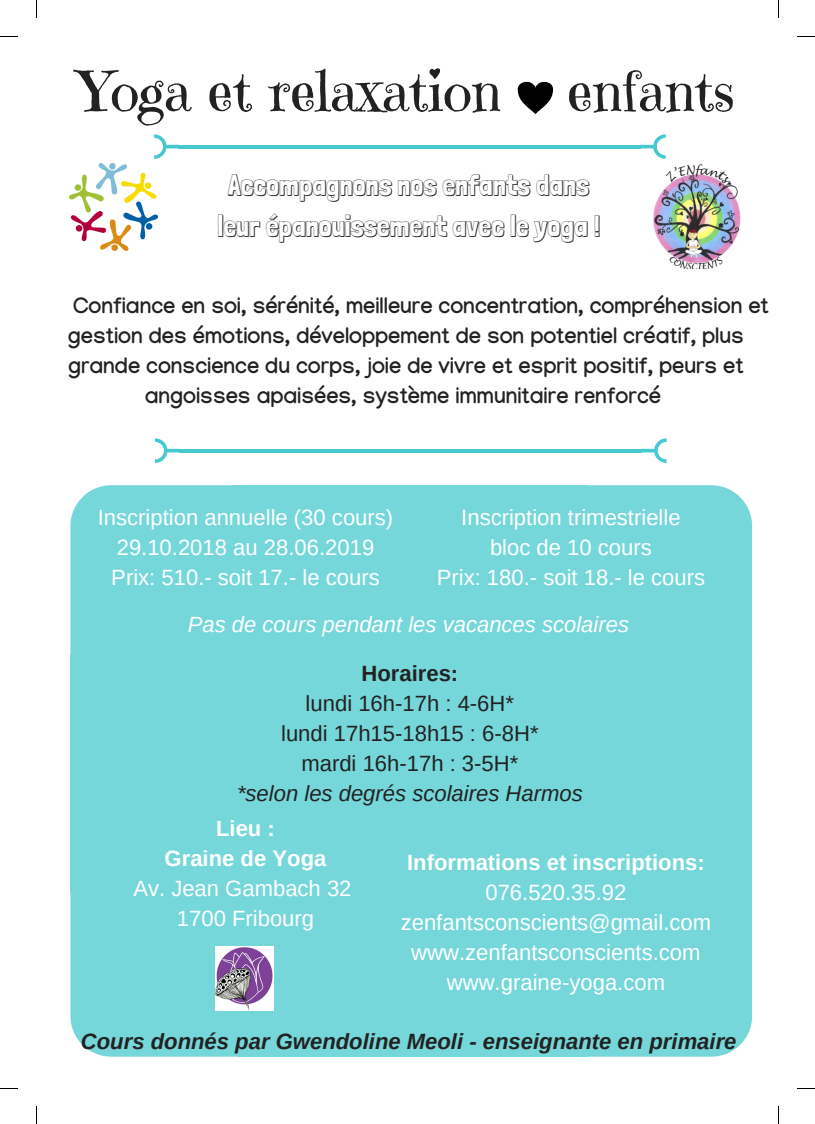
<style>
.page{position:relative;width:815px;height:1124px;background:#fff}
.page>*{position:absolute;margin:0;border:0;box-sizing:border-box;transform-origin:0 0}
.t1{font:55.12px "Emilys Candy";color:#222}
.t2{font:29px/40.4px "Londrina Shadow";color:#222;text-align:center}
.t3{font:22.12px/30px "Arimo";color:#fff;text-align:center}
.t4{font:700 22.12px "Manjari";color:#222}
.t5{font:22.12px/30px "Arimo";color:#222;text-align:center}
.t6{font:italic 700 22.12px "Arimo";color:#222}
.t7{font:700 22.12px/30px "Arimo";color:#fff;text-align:center}
.t8{font:italic 22.12px "Arimo";color:#fff}
.t9{font:italic 22.12px "Arimo";color:#222}
.t10{font:700 22.12px "Arimo";color:#222}
</style>
<div class="page">
<svg style="left:518px;top:81px;width:35px;height:33px"></svg>
<img style="left:653px;top:164px;width:88px;height:104px">
<hr style="left:178px;top:145px;width:463px;height:3px;background:#46c9ce">
<svg style="left:640px;top:134px;width:26px;height:25px"></svg>
<svg style="left:154px;top:134px;width:25px;height:25px"></svg>
<hr style="left:179px;top:449px;width:463px;height:3px;background:#46c9ce">
<svg style="left:641px;top:438px;width:26px;height:25px"></svg>
<svg style="left:155px;top:438px;width:25px;height:25px"></svg>
<div style="left:70px;top:485px;width:161px;height:169px;background:#76d7da"></div>
<div style="left:231px;top:485px;width:358px;height:172px;background:#76d7da"></div>
<div style="left:589px;top:485px;width:163px;height:169px;background:#76d7da"></div>
<div style="left:70px;top:654px;width:170px;height:237px;background:#76d7da"></div>
<div style="left:236px;top:654px;width:353px;height:237px;background:#76d7da"></div>
<div style="left:583px;top:654px;width:169px;height:237px;background:#76d7da"></div>
<div style="left:70px;top:891px;width:168px;height:165px;background:#76d7da"></div>
<div style="left:238px;top:887px;width:351px;height:169px;background:#76d7da"></div>
<div style="left:589px;top:891px;width:163px;height:165px;background:#76d7da"></div>
<img style="left:69px;top:163px;width:90px;height:87px">
<img style="left:216px;top:945px;width:58px;height:65px">
<svg style="left:36px;top:0;width:1px;height:18px"></svg>
<svg style="left:0;top:36px;width:18px;height:1px"></svg>
<svg style="left:778px;top:0;width:1px;height:18px"></svg>
<svg style="left:797px;top:36px;width:18px;height:1px"></svg>
<svg style="left:778px;top:1106px;width:1px;height:17px"></svg>
<svg style="left:36px;top:1106px;width:1px;height:17px"></svg>
<h1 class="t1" style="left:81px;top:57px;width:656px">Yoga et relaxation enfants</h1>
<h2 class="t2" style="left:217px;top:165px;width:384px">Accompagnons nos enfants dans leur épanouissement avec le yoga !</h2>
<p class="t4" style="left:73px;top:296px;width:697px">Confiance en soi, sérénité, meilleure concentration, compréhension et</p>
<p class="t4" style="left:68px;top:326px;width:677px">gestion des émotions, développement de son potentiel créatif, plus</p>
<p class="t4" style="left:68px;top:356px;width:677px">grande conscience du corps, joie de vivre et esprit positif, peurs et</p>
<p class="t4" style="left:145px;top:386px;width:518px">angoisses apaisées, système immunitaire renforcé</p>
<p class="t3" style="left:98px;top:502px;width:297px">Inscription annuelle (30 cours)<br>29.10.2018 au 28.06.2019<br>Prix: 510.- soit 17.- le cours</p>
<p class="t3" style="left:437px;top:502px;width:270px">Inscription trimestrielle<br>bloc de 10 cours<br>Prix: 180.- soit 18.- le cours</p>
<p class="t8" style="left:188px;top:611px;width:443px">Pas de cours pendant les vacances scolaires</p>
<p class="t10" style="left:361px;top:661px;width:98px">Horaires:</p>
<p class="t5" style="left:281px;top:688px;width:259px">lundi 16h-17h : 4-6H* lundi 17h15-18h15 : 6-8H* mardi 16h-17h : 3-5H*</p>
<p class="t9" style="left:237px;top:781px;width:347px">*selon les degrés scolaires Harmos</p>
<p class="t7" style="left:165px;top:813px;width:163px">Lieu :<br>Graine de Yoga</p>
<p class="t3" style="left:133px;top:873px;width:220px">Av. Jean Gambach 32<br>1700 Fribourg</p>
<p class="t7" style="left:407px;top:847px;width:299px">Informations et inscriptions:</p>
<p class="t3" style="left:401px;top:877px;width:312px">076.520.35.92 zenfantsconscients@gmail.com www.zenfantsconscients.com www.graine-yoga.com</p>
<p class="t6" style="left:81px;top:1029px;width:657px">Cours donnés par Gwendoline Meoli - enseignante en primaire</p>
</div>
